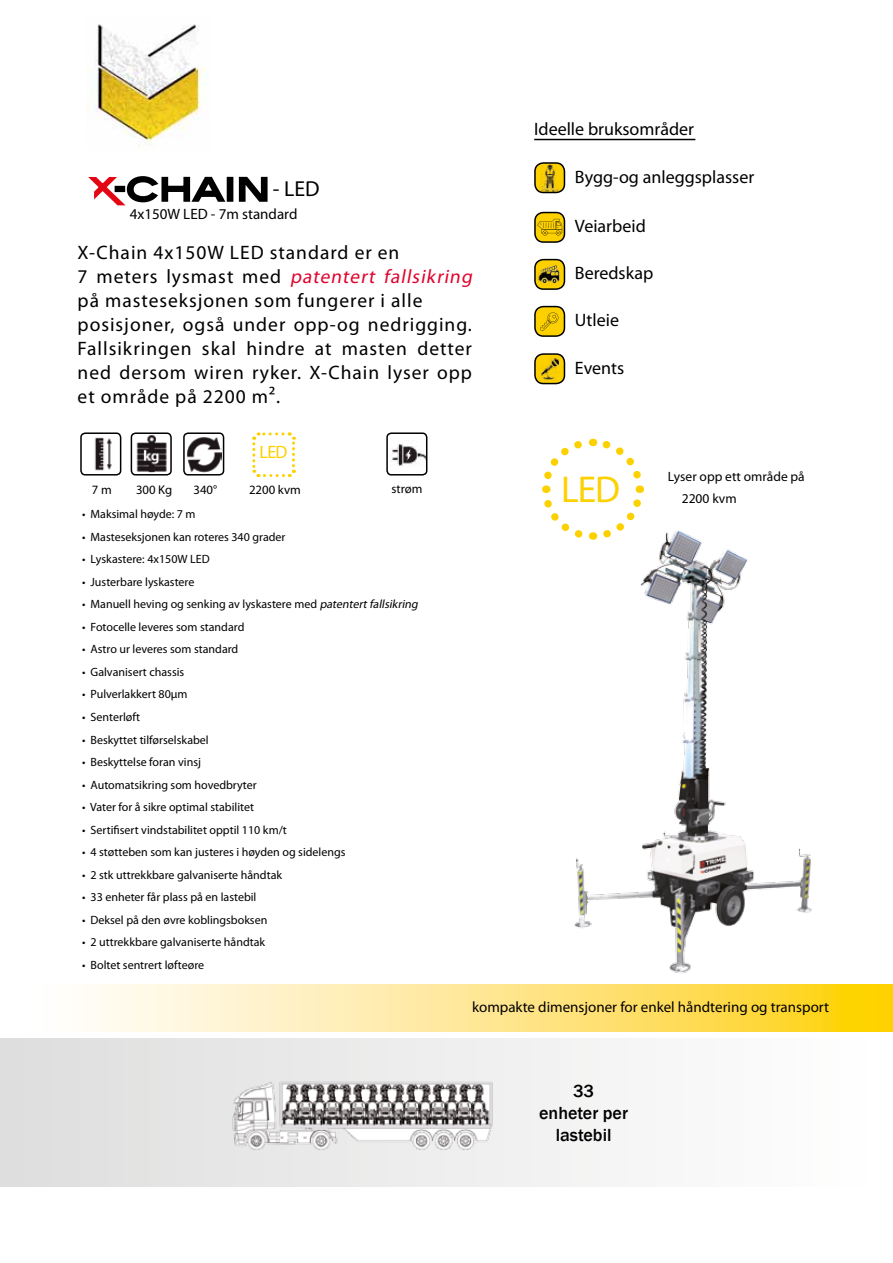
<style>
.page{position:relative;width:893px;height:1263px;background:#fff}
.page>*{position:absolute;margin:0;border:0;box-sizing:border-box;transform-origin:0 0}
.t1{font:37.5px "Myriad Pro";color:#fdd100}
.t2{font:21.75px "Myriad Pro";color:#000}
.t3{font:19.5px/24px "Myriad Pro";letter-spacing:.05em;color:#000}
.t4{font:18px "Myriad Pro";color:#000}
.t5{font:500 18px/21.6px "Franklin Gothic";color:#000;text-align:center}
.t6{font:18px "Myriad Pro";color:#fdd100}
.t7{font:15px "Myriad Pro";color:#000}
.t8{font:13.5px/22.2px "Myriad Pro";color:#000}
.t9{font:12.75px "Myriad Pro";color:#000}
.t10{font:12px "Myriad Pro";color:#000}
.s1{font-style:italic;color:#e1042d}
.s2{font-style:italic}
</style>
<div class="page">
<img style="left:88px;top:24px;width:119px;height:123px">
<svg style="left:88px;top:176px;width:139px;height:30px"></svg>
<div style="left:227px;top:177px;width:6px;height:25px;background:#000"></div>
<svg style="left:238px;top:176px;width:30px;height:26px"></svg>
<img style="left:94px;top:437px;width:18px;height:34px">
<div style="left:80px;top:432px;width:41px;height:43px;border:2px solid #000;border-radius:4px"></div>
<img style="left:136px;top:435px;width:31px;height:37px">
<div style="left:131px;top:432px;width:41px;height:43px;border:2px solid #000;border-radius:4px"></div>
<img style="left:186px;top:437px;width:35px;height:35px">
<div style="left:183px;top:432px;width:41px;height:43px;border:2px solid #000;border-radius:4px"></div>
<img style="left:391px;top:444px;width:33px;height:22px">
<div style="left:386px;top:432px;width:41px;height:43px;border:2px solid #000;border-radius:4px"></div>
<svg style="left:252px;top:432px;width:44px;height:45px"></svg>
<svg style="left:88px;top:985px;width:805px;height:46px;background:#fee688"></svg>
<div style="left:0;top:1038px;width:884px;height:148px;background:linear-gradient(to right,#dedede,#fff)"></div>
<img style="left:229px;top:1079px;width:267px;height:72px">
<img style="left:574px;top:530px;width:238px;height:443px">
<div style="left:535px;top:354px;width:29px;height:30px;background:#fdd100;border-radius:9px"></div>
<img style="left:541px;top:357px;width:18px;height:24px">
<div style="left:534px;top:353px;width:31px;height:31px;border:2px solid #000;border-radius:9px"></div>
<div style="left:535px;top:260px;width:29px;height:29px;background:#fdd100;border-radius:9px"></div>
<img style="left:538px;top:265px;width:22px;height:20px">
<div style="left:534px;top:259px;width:31px;height:31px;border:2px solid #000;border-radius:9px"></div>
<div style="left:535px;top:163px;width:29px;height:29px;background:#fdd100;border-radius:9px"></div>
<img style="left:540px;top:165px;width:19px;height:25px">
<div style="left:534px;top:162px;width:31px;height:31px;border:2px solid #000;border-radius:9px"></div>
<div style="left:535px;top:213px;width:29px;height:29px;background:#fdd100;border-radius:9px"></div>
<div style="left:534px;top:212px;width:31px;height:31px;border:2px solid #000;border-radius:9px"></div>
<div style="left:535px;top:307px;width:29px;height:29px;background:#fdd100;border-radius:9px"></div>
<div style="left:534px;top:306px;width:31px;height:31px;border:2px solid #000;border-radius:9px"></div>
<svg style="left:541px;top:312px;width:18px;height:18px"></svg>
<svg style="left:537px;top:219px;width:25px;height:17px"></svg>
<hr style="left:534px;top:139px;width:161px;height:1px;background:#000">
<svg style="left:542px;top:438px;width:105px;height:106px"></svg>
<p class="t2" style="left:273px;top:175px;width:48px">- LED</p>
<p class="t7" style="left:130px;top:204px;width:169px">4x150W LED - 7m standard</p>
<p class="t3" style="left:78px;top:240px;width:400px">X-Chain 4x150W LED standard er en<br>7 m e t e r s l ys m a s t m e d <span class="s1">patentert fallsikring </span>på masteseksjonen som fungerer i alle posisjoner, også under opp-og nedrigging.<br>Fallsikringen skal hindre at masten detter ned dersom wiren ryker. X-Chain lyser opp et område på 2200 m².</p>
<p class="t6" style="left:260px;top:441px;width:29px">LED</p>
<p class="t9" style="left:249px;top:482px;width:53px">2200 kvm</p>
<p class="t9" style="left:92px;top:482px;width:21px">7 m</p>
<p class="t9" style="left:136px;top:482px;width:38px">300 Kg</p>
<p class="t9" style="left:194px;top:482px;width:25px">340°</p>
<p class="t9" style="left:391px;top:481px;width:32px">strøm</p>
<p class="t10" style="left:82px;top:507px;width:115px">• Maksimal høyde: 7 m</p>
<p class="t10" style="left:82px;top:529px;width:205px">• Masteseksjonen kan roteres 340 grader</p>
<p class="t10" style="left:82px;top:552px;width:129px">• Lyskastere: 4x150W LED</p>
<p class="t10" style="left:82px;top:574px;width:114px">• Justerbare lyskastere</p>
<p class="t10" style="left:82px;top:597px;width:340px">• Manuell heving og senking av lyskastere med <span class="s2">patentertfallsikring</span></p>
<p class="t10" style="left:82px;top:619px;width:164px">• Fotocelle leveres som standard</p>
<p class="t10" style="left:82px;top:642px;width:158px">• Astro ur leveres som standard</p>
<p class="t10" style="left:82px;top:664px;width:104px">• Galvanisert chassis</p>
<p class="t10" style="left:82px;top:687px;width:107px">• Pulverlakkert 80μm</p>
<p class="t10" style="left:82px;top:709px;width:59px">• Senterløft</p>
<p class="t10" style="left:82px;top:732px;width:128px">• Beskyttet tilførselskabel</p>
<p class="t10" style="left:82px;top:754px;width:120px">• Beskyttelse foran vinsj</p>
<p class="t10" style="left:82px;top:777px;width:176px">• Automatsikring som hovedbryter</p>
<p class="t10" style="left:82px;top:799px;width:173px">• Vater for å sikre optimal stabilitet</p>
<p class="t10" style="left:82px;top:822px;width:206px">• Sertifisert vindstabilitet opptil 110 km/t</p>
<p class="t10" style="left:82px;top:844px;width:265px">• 4 støtteben som kan justeres i høyden og sidelengs</p>
<p class="t10" style="left:82px;top:867px;width:202px">• 2 stk uttrekkbare galvaniserte håndtak</p>
<p class="t10" style="left:82px;top:889px;width:176px">• 33 enheter får plass på en lastebil</p>
<p class="t10" style="left:82px;top:912px;width:187px">• Deksel på den øvre koblingsboksen</p>
<p class="t10" style="left:82px;top:934px;width:185px">• 2 uttrekkbare galvaniserte håndtak</p>
<p class="t10" style="left:82px;top:957px;width:124px">• Boltet sentrert løfteøre</p>
<p class="t4" style="left:534px;top:118px;width:161px">Ideelle bruksområder</p>
<p class="t4" style="left:575px;top:166px;width:181px">Bygg-og anleggsplasser</p>
<p class="t4" style="left:575px;top:215px;width:72px">Veiarbeid</p>
<p class="t4" style="left:575px;top:262px;width:80px">Beredskap</p>
<p class="t4" style="left:575px;top:309px;width:46px">Utleie</p>
<p class="t4" style="left:575px;top:357px;width:51px">Events</p>
<p class="t1" style="left:561px;top:466px;width:60px">LED</p>
<p class="t8" style="left:682px;top:465px;width:124px;text-indent:-14px">Lyser opp ett område på<br>2200 kvm</p>
<p class="t7" style="left:472px;top:997px;width:359px">kompakte dimensjoner for enkel håndtering og transport</p>
<p class="t5" style="left:539px;top:1081px;width:90px">33<br>enheter per lastebil</p>
</div>
